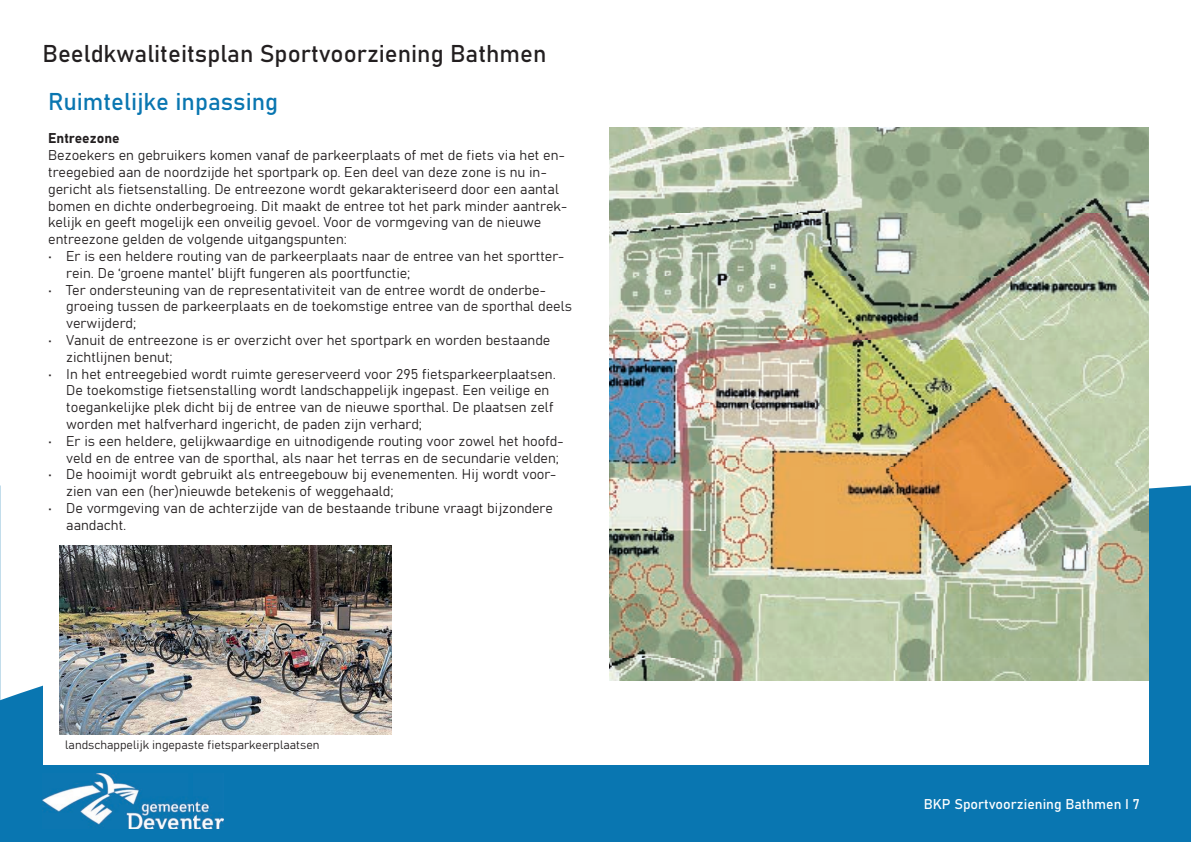
<style>
.page{position:relative;width:1191px;height:842px;background:#fff}
.page>*{position:absolute;margin:0;border:0;box-sizing:border-box;transform-origin:0 0}
.t1{font:24px "Bahnschrift";color:#231f20}
.t2{font:24px "Bahnschrift";color:#0976b1}
.t3{font:14px/16.8px "Bahnschrift";color:#231f20}
.t4{font:14px "Bahnschrift";color:#fff}
.t5{font:12px "Bahnschrift";color:#231f20}
</style>
<div class="page">
<svg style="left:0;top:485px;width:1191px;height:357px;background:#1e81b7"></svg>
<img style="left:43px;top:774px;width:180px;height:55px">
<div style="left:43px;top:43px;width:1105px;height:722px;background:#fff"></div>
<img style="left:609px;top:128px;width:539px;height:552px">
<img style="left:60px;top:545px;width:331px;height:189px">
<h1 class="t1" style="left:43px;top:35px;width:505px">Beeldkwaliteitsplan Sportvoorziening Bathmen</h1>
<h1 class="t2" style="left:48px;top:83px;width:231px">Ruimtelijke inpassing</h1>
<p class="t3" style="left:48px;top:129px;width:521px">Entreezone<br>Bezoekers en gebruikers komen vanaf de parkeerplaats of met de fiets via het en&shy;treegebied aan de noordzijde het sportpark op. Een deel van deze zone is nu in&shy;gericht als fietsenstalling. De entreezone wordt gekarakteriseerd door een aantal bomen en dichte onderbegroeing. Dit maakt de entree tot het park minder aantrek&shy;kelijk en geeft mogelijk een onveilig gevoel. Voor de vormgeving van de nieuwe entreezone gelden de volgende uitgangspunten:</p>
<p class="t3" style="left:66px;top:247px;width:500px;text-indent:-18px">• Er is een heldere routing van de parkeerplaats naar de entree van het sportter&shy;rein. De ‘groene mantel’ blijft fungeren als poortfunctie;</p>
<p class="t3" style="left:66px;top:280px;width:507px;text-indent:-18px">• Ter ondersteuning van de representativiteit van de entree wordt de onderbe&shy;groeing tussen de parkeerplaats en de toekomstige entree van de sporthal deels verwijderd;</p>
<p class="t3" style="left:66px;top:331px;width:486px;text-indent:-18px">• Vanuit de entreezone is er overzicht over het sportpark en worden bestaande zichtlijnen benut;</p>
<p class="t3" style="left:66px;top:364px;width:491px;text-indent:-18px">• In het entreegebied wordt ruimte gereserveerd voor 295 fietsparkeerplaatsen.<br>De toekomstige fietsenstalling wordt landschappelijk ingepast. Een veilige en toegankelijke plek dicht bij de entree van de nieuwe sporthal. De plaatsen zelf worden met halfverhard ingericht, de paden zijn verhard;</p>
<p class="t3" style="left:66px;top:431px;width:499px;text-indent:-18px">• Er is een heldere, gelijkwaardige en uitnodigende routing voor zowel het hoofd&shy;veld en de entree van de sporthal, als naar het terras en de secundarie velden;</p>
<p class="t3" style="left:66px;top:465px;width:492px;text-indent:-18px">• De hooimijt wordt gebruikt als entreegebouw bij evenementen. Hij wordt voor&shy;zien van een (her)nieuwde betekenis of weggehaald;</p>
<p class="t3" style="left:66px;top:499px;width:488px;text-indent:-18px">• De vormgeving van de achterzijde van de bestaande tribune vraagt bijzondere aandacht.</p>
<p class="t5" style="left:65px;top:736px;width:256px">landschappelijk ingepaste fietsparkeerplaatsen</p>
<p class="t4" style="left:923px;top:794px;width:218px">BKP Sportvoorziening Bathmen I 7</p>
</div>
